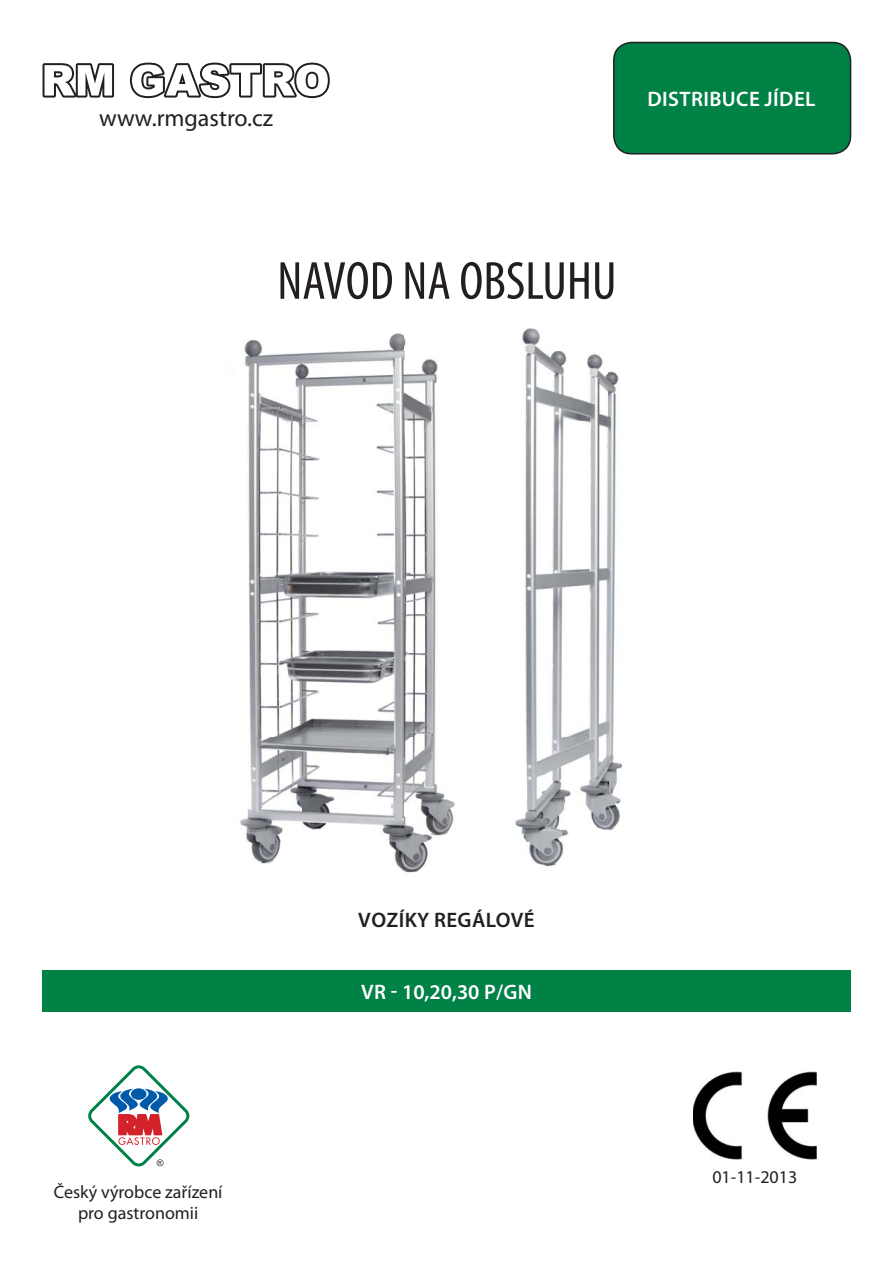
<style>
.page{position:relative;width:893px;height:1263px;background:#fff}
.page>*{position:absolute;margin:0;border:0;box-sizing:border-box;transform-origin:0 0}
.t1{font:condensed 54px "Myriad Pro";color:#231f20}
.t2{font:24px "Myriad Pro";color:#231f20}
.t3{font:600 21px "Myriad Pro";letter-spacing:.02em;color:#fff}
.t4{font:600 21px "Myriad Pro";letter-spacing:.02em;color:#231f20}
.t5{font:18px/21.6px "Myriad Pro";color:#231f20;text-align:center}
</style>
<div class="page">
<svg style="left:88px;top:1065px;width:102px;height:102px"></svg>
<div style="left:614px;top:43px;width:236px;height:111px;background:#008146;border-radius:18px"></div>
<div style="left:613px;top:42px;width:238px;height:113px;border:2px solid #231f20;border-radius:18px"></div>
<img style="left:693px;top:1071px;width:123px;height:89px">
<div style="left:43px;top:970px;width:807px;height:42px;background:#008146"></div>
<svg style="left:43px;top:63px;width:71px;height:35px"></svg>
<svg style="left:130px;top:63px;width:200px;height:35px"></svg>
<img style="left:240px;top:328px;width:382px;height:545px">
<h2 class="t2" style="left:99px;top:109px;width:176px">www.rmgastro.cz</h2>
<p class="t3" style="left:647px;top:91px;width:170px">DISTRIBUCE JÍDEL</p>
<h1 class="t1" style="left:277px;top:260px;width:341px">NAVOD NA OBSLUHU</h1>
<p class="t5" style="left:54px;top:1183px;width:170px">Český výrobce zařízení pro gastronomii</p>
<p class="t4" style="left:358px;top:912px;width:178px">VOZÍKY REGÁLOVÉ</p>
<p class="t3" style="left:361px;top:984px;width:172px">VR - 10,20,30 P/GN</p>
<p class="t5" style="left:712px;top:1168px;width:86px">01-11-2013</p>
</div>
